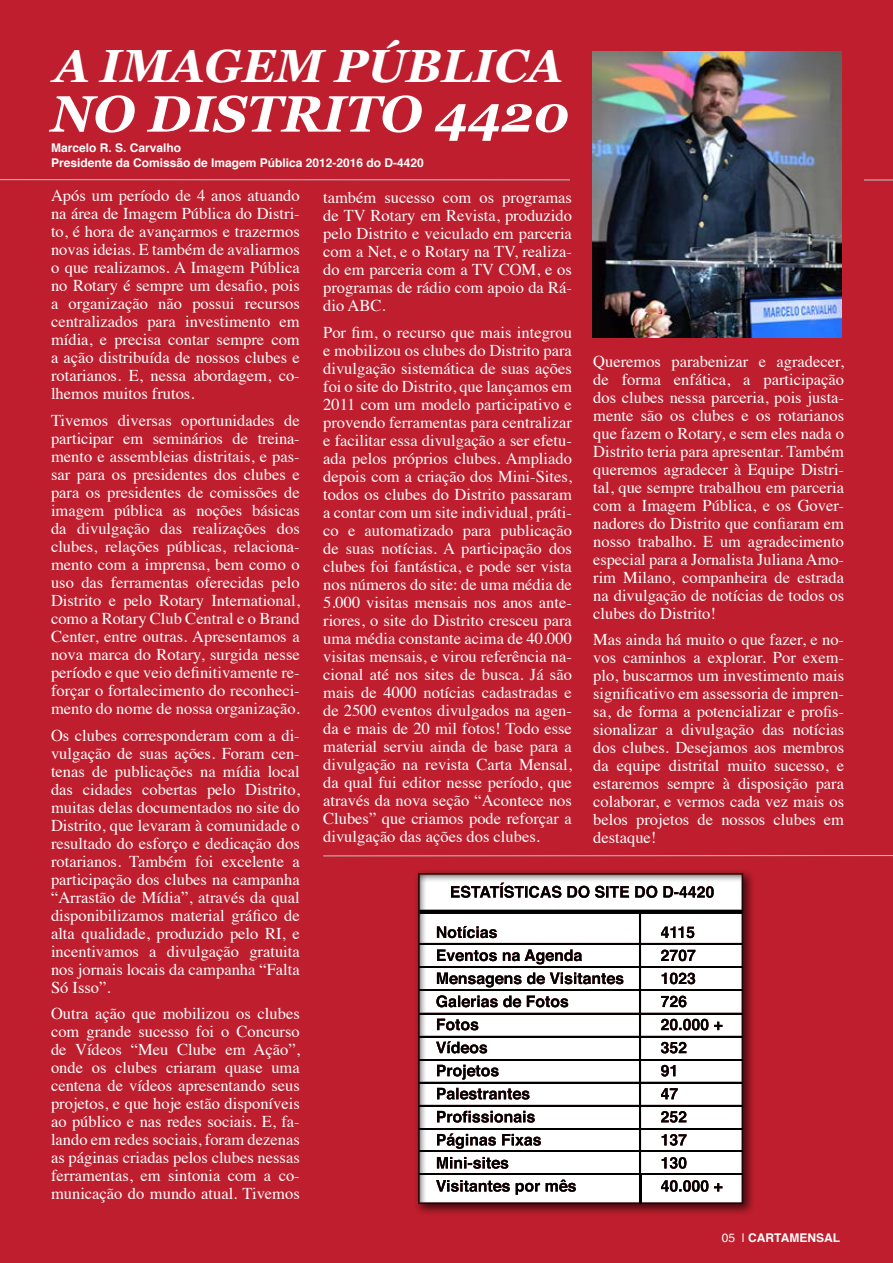
<style>
.page{position:relative;width:893px;height:1263px;background:#be1e2d}
.page>*{position:absolute;margin:0;border:0;box-sizing:border-box;transform-origin:0 0}
.t1{font:italic 700 51px "Georgia";color:#fff}
.t2{font:italic 700 46.5px "Georgia";color:#fff}
.t3{font:16.5px/18px "Times";color:#fff;text-align:justify}
.t4{font:700 12px/14.4px "Helvetica";color:#fff}
.s1{font-weight:400}
</style>
<div class="page">
<hr style="left:0;top:179px;width:893px;height:2px;background:#bcbec0">
<hr style="left:323px;top:855px;width:570px;height:1px;background:#bcbec0">
<div style="left:570px;top:169px;width:293px;height:26px;background:#be1e2d"></div>
<img style="left:592px;top:51px;width:250px;height:286px">
<div style="left:414px;top:869px;width:341px;height:347px;background:#000;opacity:.65"></div>
<div style="left:417px;top:870px;width:328px;height:334px;background:#000;opacity:.75"></div>
<h2 class="t2" style="left:54px;top:31px;width:510px">A IMAGEM PÚBLICA</h2>
<h1 class="t1" style="left:51px;top:76px;width:520px">NO DISTRITO 4420</h1>
<p class="t4" style="left:51px;top:141px;width:374px">Marcelo R. S. Carvalho<br>Presidente da Comissão de Imagem Pública 2012-2016 do D-4420</p>
<p class="t3" style="left:51px;top:185px;width:250px">Após um período de 4 anos atuando na área de Imagem Pública do Distri&shy;to, é hora de avançarmos e trazermos novas ideias. E também de avaliarmos o que realizamos. A Imagem Pública no Rotary é sempre um desafio, pois a organização não possui recursos centralizados para investimento em mídia, e precisa contar sempre com a ação distribuída de nossos clubes e rotarianos. E, nessa abordagem, co&shy;lhemos muitos frutos.</p>
<p class="t3" style="left:51px;top:410px;width:250px">Tivemos diversas oportunidades de participar em seminários de treina&shy;mento e assembleias distritais, e pas&shy;sar para os presidentes dos clubes e para os presidentes de comissões de imagem pública as noções básicas da divulgação das realizações dos clubes, relações públicas, relaciona&shy;mento com a imprensa, bem como o uso das ferramentas oferecidas pelo Distrito e pelo Rotary International, como a Rotary Club Central e o Brand Center, entre outras. Apresentamos a nova marca do Rotary, surgida nesse período e que veio definitivamente re&shy;forçar o fortalecimento do reconheci&shy;mento do nome de nossa organização.</p>
<p class="t3" style="left:51px;top:724px;width:250px">Os clubes corresponderam com a di&shy;vulgação de suas ações. Foram cen&shy;tenas de publicações na mídia local das cidades cobertas pelo Distrito, muitas delas documentados no site do Distrito, que levaram à comunidade o resultado do esforço e dedicação dos rotarianos. Também foi excelente a participação dos clubes na campanha “Arrastão de Mídia”, através da qual disponibilizamos material gráfico de alta qualidade, produzido pelo RI, e incentivamos a divulgação gratuita nos jornais locais da campanha “Falta Só Isso”.</p>
<p class="t3" style="left:51px;top:1003px;width:250px">Outra ação que mobilizou os clubes com grande sucesso foi o Concurso de Vídeos “Meu Clube em Ação”, onde os clubes criaram quase uma centena de vídeos apresentando seus projetos, e que hoje estão disponíveis ao público e nas redes sociais. E, fa&shy;lando em redes sociais, foram dezenas as páginas criadas pelos clubes nessas ferramentas, em sintonia com a co&shy;municação do mundo atual. Tivemos</p>
<p class="t3" style="left:323px;top:187px;width:250px">também sucesso com os programas de TV Rotary em Revista, produzido pelo Distrito e veiculado em parceria com a Net, e o Rotary na TV, realiza&shy;do em parceria com a TV COM, e os programas de rádio com apoio da Rá&shy;dio ABC.</p>
<p class="t3" style="left:323px;top:322px;width:250px">Por fim, o recurso que mais integrou e mobilizou os clubes do Distrito para divulgação sistemática de suas ações foi o site do Distrito, que lançamos em 2011 com um modelo participativo e provendo ferramentas para centralizar e facilitar essa divulgação a ser efetu&shy;ada pelos próprios clubes. Ampliado depois com a criação dos Mini-Sites, todos os clubes do Distrito passaram a contar com um site individual, práti&shy;co e automatizado para publicação de suas notícias. A participação dos clubes foi fantástica, e pode ser vista nos números do site: de uma média de 5.000 visitas mensais nos anos ante&shy;riores, o site do Distrito cresceu para uma média constante acima de 40.000 visitas mensais, e virou referência na&shy;cional até nos sites de busca. Já são mais de 4000 notícias cadastradas e de 2500 eventos divulgados na agen&shy;da e mais de 20 mil fotos! Todo esse material serviu ainda de base para a divulgação na revista Carta Mensal, da qual fui editor nesse período, que através da nova seção “Acontece nos Clubes” que criamos pode reforçar a divulgação das ações dos clubes.</p>
<p class="t3" style="left:593px;top:351px;width:252px">Queremos parabenizar e agradecer, de forma enfática, a participação dos clubes nessa parceria, pois justa&shy;mente são os clubes e os rotarianos que fazem o Rotary, e sem eles nada o Distrito teria para apresentar. Também queremos agradecer à Equipe Distri&shy;tal, que sempre trabalhou em parceria com a Imagem Pública, e os Gover&shy;nadores do Distrito que confiaram em nosso trabalho. E um agradecimento especial para a Jornalista Juliana Amo&shy;rim Milano, companheira de estrada na divulgação de notícias de todos os clubes do Distrito!</p>
<p class="t3" style="left:593px;top:629px;width:252px">Mas ainda há muito o que fazer, e no&shy;vos caminhos a explorar. Por exem&shy;plo, buscarmos um investimento mais significativo em assessoria de impren&shy;sa, de forma a potencializar e profis&shy;sionalizar a divulgação das notícias dos clubes. Desejamos aos membros da equipe distrital muito sucesso, e estaremos sempre à disposição para colaborar, e vermos cada vez mais os belos projetos de nossos clubes em destaque!</p>
<p class="t4" style="left:722px;top:1230px;width:120px"><span class="s1">05 |</span> CARTAMENSAL</p>
</div>
